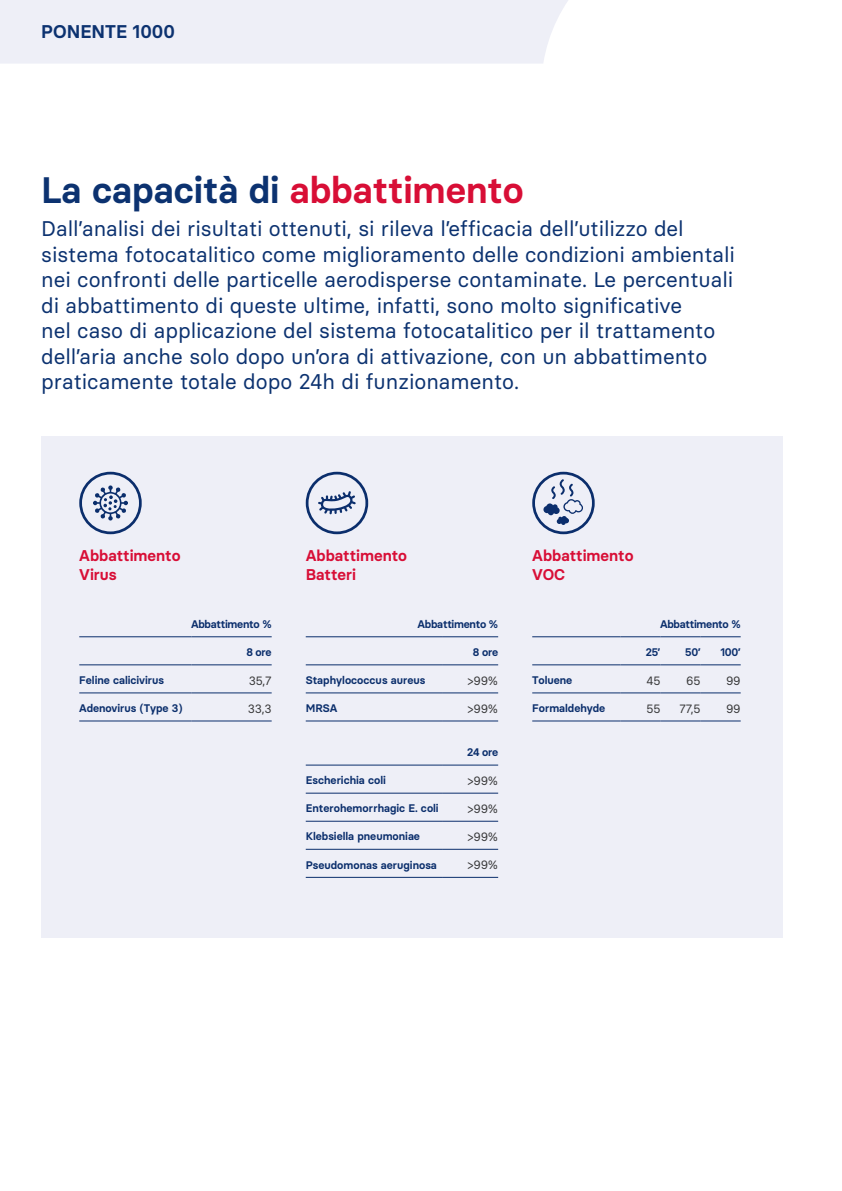
<style>
.page{position:relative;width:842px;height:1191px;background:#fff}
.page>*{position:absolute;margin:0;border:0;box-sizing:border-box;transform-origin:0 0}
.t1{font:600 36.8px "Basier Circle";color:#0c3270}
.t2{font:21.2px/25.4px "Basier Circle";color:#0c3270}
.t3{font:600 18.4px "Basier Circle";color:#0c3270}
.t4{font:600 15.6px/19.4px "Basier Circle";color:#d80e36}
.t5{font:12px "Basier Circle";letter-spacing:-.025em;color:#3c3c3b}
.t6{font:600 11px "Basier Circle";color:#0c3270}
.t7{font:600 11px "Basier Circle";letter-spacing:-.025em;color:#0c3270}
.s1{color:#d80e36}
</style>
<div class="page">
<div style="left:0;top:0;width:568px;height:64px;background:#eeeff7"></div>
<div style="left:41px;top:436px;width:742px;height:502px;background:#eeeff7"></div>
<svg style="left:532px;top:637px;width:209px;height:57px"></svg>
<hr style="left:532px;top:636px;width:88px;height:1px;background:#0c3270">
<hr style="left:620px;top:636px;width:40px;height:1px;background:#0c3270">
<hr style="left:660px;top:636px;width:41px;height:1px;background:#0c3270">
<hr style="left:701px;top:636px;width:40px;height:1px;background:#0c3270">
<hr style="left:532px;top:664px;width:88px;height:1px;background:#0c3270">
<hr style="left:620px;top:664px;width:40px;height:1px;background:#0c3270">
<hr style="left:660px;top:664px;width:41px;height:1px;background:#0c3270">
<hr style="left:701px;top:664px;width:40px;height:1px;background:#0c3270">
<hr style="left:532px;top:692px;width:88px;height:1px;background:#0c3270">
<hr style="left:532px;top:720px;width:88px;height:1px;background:#0c3270">
<hr style="left:620px;top:692px;width:40px;height:1px;background:#0c3270">
<hr style="left:620px;top:720px;width:40px;height:1px;background:#0c3270">
<hr style="left:660px;top:692px;width:41px;height:1px;background:#0c3270">
<hr style="left:660px;top:720px;width:41px;height:1px;background:#0c3270">
<hr style="left:701px;top:692px;width:40px;height:1px;background:#0c3270">
<hr style="left:701px;top:720px;width:40px;height:1px;background:#0c3270">
<svg style="left:306px;top:637px;width:192px;height:240px"></svg>
<hr style="left:306px;top:636px;width:136px;height:1px;background:#0c3270">
<hr style="left:442px;top:636px;width:56px;height:1px;background:#0c3270">
<hr style="left:306px;top:664px;width:136px;height:1px;background:#0c3270">
<hr style="left:442px;top:664px;width:56px;height:1px;background:#0c3270">
<hr style="left:306px;top:692px;width:136px;height:1px;background:#0c3270">
<hr style="left:442px;top:692px;width:56px;height:1px;background:#0c3270">
<hr style="left:306px;top:720px;width:136px;height:1px;background:#0c3270">
<hr style="left:442px;top:720px;width:56px;height:1px;background:#0c3270">
<hr style="left:306px;top:764px;width:136px;height:1px;background:#0c3270">
<hr style="left:442px;top:764px;width:56px;height:1px;background:#0c3270">
<hr style="left:306px;top:793px;width:136px;height:1px;background:#0c3270">
<hr style="left:442px;top:793px;width:56px;height:1px;background:#0c3270">
<hr style="left:306px;top:821px;width:136px;height:1px;background:#0c3270">
<hr style="left:442px;top:821px;width:56px;height:1px;background:#0c3270">
<hr style="left:306px;top:849px;width:136px;height:1px;background:#0c3270">
<hr style="left:306px;top:877px;width:136px;height:1px;background:#0c3270">
<hr style="left:442px;top:849px;width:56px;height:1px;background:#0c3270">
<hr style="left:442px;top:877px;width:56px;height:1px;background:#0c3270">
<svg style="left:79px;top:637px;width:193px;height:57px"></svg>
<hr style="left:79px;top:636px;width:112px;height:1px;background:#0c3270">
<hr style="left:191px;top:636px;width:81px;height:1px;background:#0c3270">
<hr style="left:79px;top:664px;width:112px;height:1px;background:#0c3270">
<hr style="left:191px;top:664px;width:81px;height:1px;background:#0c3270">
<hr style="left:79px;top:692px;width:112px;height:1px;background:#0c3270">
<hr style="left:79px;top:720px;width:112px;height:1px;background:#0c3270">
<hr style="left:191px;top:692px;width:81px;height:1px;background:#0c3270">
<hr style="left:191px;top:720px;width:81px;height:1px;background:#0c3270">
<div style="left:79px;top:472px;width:63px;height:62px;border:3px solid #0c3270;border-radius:50%"></div>
<svg style="left:93px;top:485px;width:35px;height:35px"></svg>
<div style="left:306px;top:472px;width:62px;height:62px;border:3px solid #0c3270;border-radius:50%"></div>
<svg style="left:318px;top:491px;width:38px;height:23px"></svg>
<div style="left:532px;top:472px;width:63px;height:62px;border:3px solid #0c3270;border-radius:50%"></div>
<svg style="left:543px;top:479px;width:40px;height:46px"></svg>
<p class="t3" style="left:41px;top:20px;width:135px">PONENTE 1000</p>
<h1 class="t1" style="left:41px;top:167px;width:484px">La capacità di <span class="s1">abbattimento</span></h1>
<p class="t2" style="left:41px;top:216px;width:695px">Dall’analisi dei risultati ottenuti, si rileva l’efficacia dell’utilizzo del sistema fotocatalitico come miglioramento delle condizioni ambientali nei confronti delle particelle aerodisperse contaminate. Le percentuali di abbattimento di queste ultime, infatti, sono molto significative<br>nel caso di applicazione del sistema fotocatalitico per il trattamento dell’aria anche solo dopo un’ora di attivazione, con un abbattimento praticamente totale dopo 24h di funzionamento.</p>
<p class="t4" style="left:79px;top:545px;width:103px">Abbattimento<br>Virus</p>
<p class="t4" style="left:306px;top:545px;width:103px">Abbattimento<br>Batteri</p>
<p class="t4" style="left:532px;top:545px;width:103px">Abbattimento<br>VOC</p>
<p class="t7" style="left:191px;top:617px;width:82px">Abbattimento %</p>
<p class="t6" style="left:246px;top:645px;width:27px">8 ore</p>
<p class="t6" style="left:79px;top:673px;width:86px">Feline calicivirus</p>
<p class="t5" style="left:249px;top:673px;width:24px">35,7</p>
<p class="t6" style="left:79px;top:701px;width:105px">Adenovirus (Type 3)</p>
<p class="t5" style="left:248px;top:701px;width:25px">33,3</p>
<p class="t7" style="left:418px;top:617px;width:82px">Abbattimento %</p>
<p class="t6" style="left:473px;top:645px;width:27px">8 ore</p>
<p class="t6" style="left:306px;top:673px;width:121px">Staphylococcus aureus</p>
<p class="t5" style="left:468px;top:673px;width:32px">&gt;99%</p>
<p class="t6" style="left:306px;top:701px;width:33px">MRSA</p>
<p class="t5" style="left:468px;top:701px;width:32px">&gt;99%</p>
<p class="t6" style="left:467px;top:745px;width:32px">24 ore</p>
<p class="t6" style="left:306px;top:773px;width:82px">Escherichia coli</p>
<p class="t5" style="left:468px;top:773px;width:32px">&gt;99%</p>
<p class="t6" style="left:306px;top:801px;width:134px">Enterohemorrhagic E. coli</p>
<p class="t5" style="left:468px;top:801px;width:32px">&gt;99%</p>
<p class="t6" style="left:306px;top:829px;width:116px">Klebsiella pneumoniae</p>
<p class="t5" style="left:468px;top:829px;width:32px">&gt;99%</p>
<p class="t6" style="left:306px;top:858px;width:133px">Pseudomonas aeruginosa</p>
<p class="t5" style="left:468px;top:857px;width:32px">&gt;99%</p>
<p class="t7" style="left:660px;top:617px;width:82px">Abbattimento %</p>
<p class="t6" style="left:646px;top:645px;width:16px">25’</p>
<p class="t6" style="left:685px;top:645px;width:17px">50’</p>
<p class="t6" style="left:720px;top:645px;width:22px">100’</p>
<p class="t6" style="left:532px;top:673px;width:42px">Toluene</p>
<p class="t5" style="left:647px;top:673px;width:15px">45</p>
<p class="t5" style="left:686px;top:673px;width:16px">65</p>
<p class="t5" style="left:726px;top:673px;width:16px">99</p>
<p class="t6" style="left:532px;top:701px;width:75px">Formaldehyde</p>
<p class="t5" style="left:646px;top:701px;width:15px">55</p>
<p class="t5" style="left:680px;top:701px;width:23px">77,5</p>
<p class="t5" style="left:726px;top:701px;width:16px">99</p>
</div>
